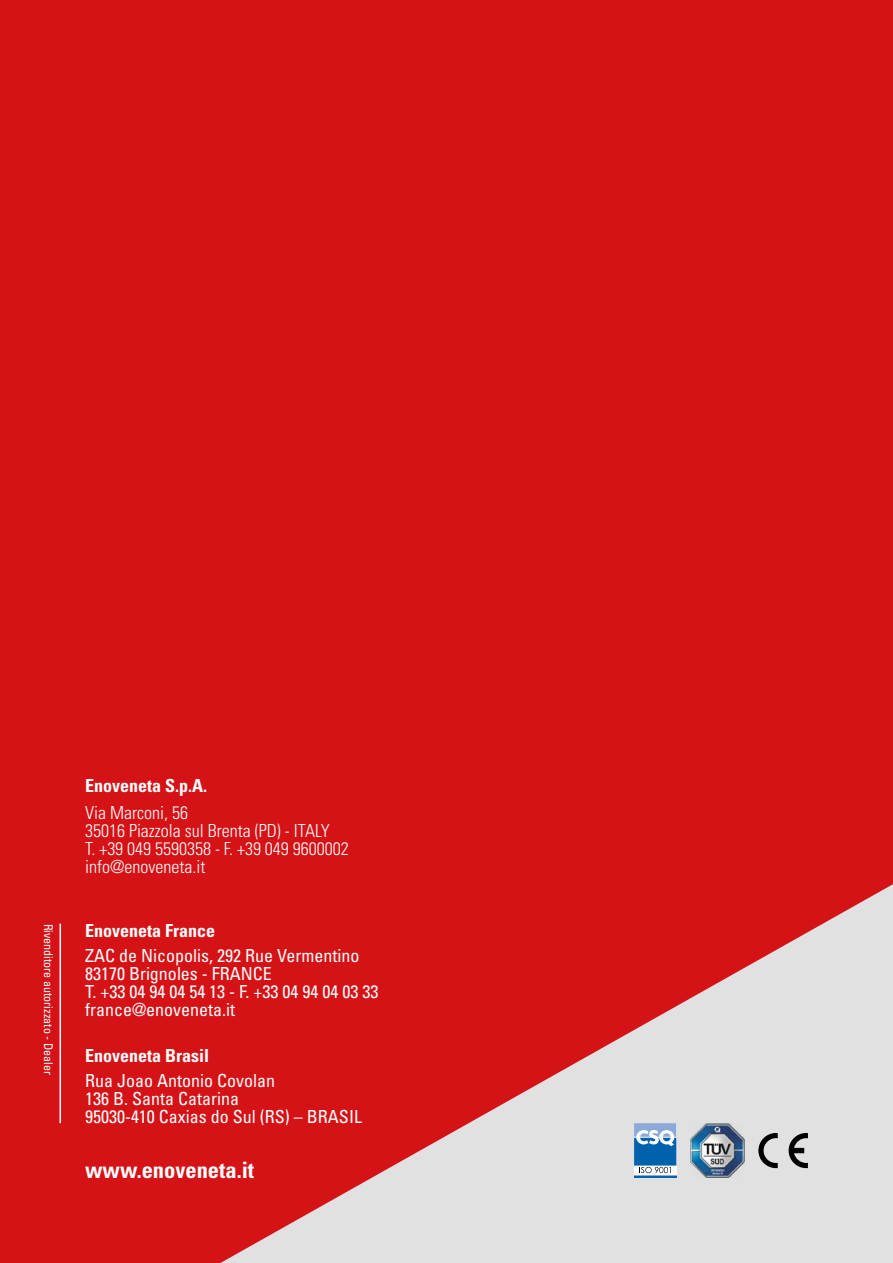
<style>
.page{position:relative;width:893px;height:1263px;background:#d51317}
.page>*{position:absolute;margin:0;border:0;box-sizing:border-box;transform-origin:0 0}
.t1{font:700 condensed 22.5px "Univers LT Std";color:#fff}
.t2{font:condensed 18px/18px "Univers LT Std";color:#fff}
.t3{font:300 condensed 18px/18px "Univers LT Std";color:#fff}
.t4{font:700 condensed 18px "Univers LT Std";color:#fff}
.t5{font:condensed 12px "Univers LT Std";color:#fff}
</style>
<div class="page">
<svg style="left:220px;top:884px;width:673px;height:379px"></svg>
<svg style="left:758px;top:1133px;width:20px;height:35px"></svg>
<svg style="left:789px;top:1133px;width:19px;height:35px"></svg>
<img style="left:690px;top:1123px;width:55px;height:55px">
<div style="left:634px;top:1123px;width:42px;height:55px;background:#fff"></div>
<hr style="left:634px;top:1176px;width:42px;height:2px;background:#0061ad">
<hr style="left:634px;top:1175px;width:42px;height:1px;background:#8ca9d8">
<svg style="left:634px;top:1123px;width:42px;height:50px"></svg>
<hr style="left:60px;top:924px;width:1px;height:199px;background:#fff">
<p class="t4" style="left:85px;top:775px;width:123px">Enoveneta S.p.A.</p>
<p class="t3" style="left:85px;top:803px;width:265px">Via Marconi, 56<br>35016 Piazzola sul Brenta (PD) - ITALY<br>T. +39 049 5590358 - F. +39 049 9600002 info@enoveneta.it</p>
<p class="t5" style="left:56px;top:924px;width:153px;rotate:90deg">Rivenditore autorizzato - Dealer</p>
<p class="t4" style="left:85px;top:919px;width:131px">Enoveneta France</p>
<p class="t2" style="left:85px;top:946px;width:295px">ZAC de Nicopolis, 292 Rue Vermentino<br>83170 Brignoles - FRANCE<br>T. +33 04 94 04 54 13 - F. +33 04 94 04 03 33 france@enoveneta.it</p>
<p class="t4" style="left:85px;top:1044px;width:125px">Enoveneta Brasil</p>
<p class="t2" style="left:85px;top:1071px;width:278px">Rua Joao Antonio Covolan<br>136 B. Santa Catarina<br>95030-410 Caxias do Sul (RS) – BRASIL</p>
<p class="t1" style="left:85px;top:1156px;width:171px">www.enoveneta.it</p>
</div>
